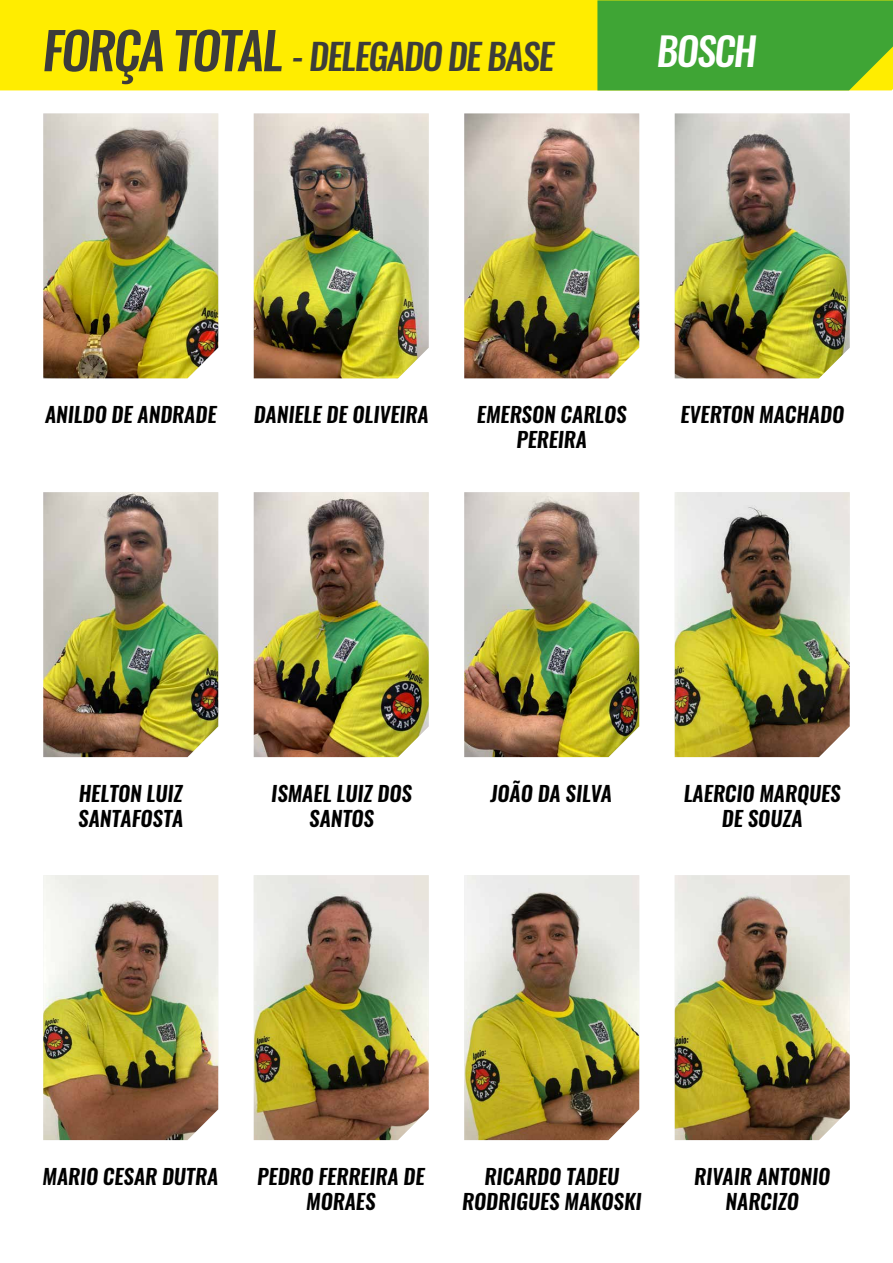
<style>
.page{position:relative;width:893px;height:1263px;background:#fff}
.page>*{position:absolute;margin:0;border:0;box-sizing:border-box;transform-origin:0 0}
.t1{font:italic 500 38.85px "Oswald";letter-spacing:-.04em;color:#fff}
.t2{font:italic 500 35.85px "Oswald";letter-spacing:-.04em;color:#3c3c3b}
.t3{font:italic 600 21px/25.2px "Oswald";color:#000;text-align:center}
.s1{font-size:50.85px}
</style>
<div class="page">
<div style="left:0;top:0;width:597px;height:90px;background:#ffed00"></div>
<div style="left:597px;top:0;width:296px;height:90px;background:#3fa535"></div>
<img style="left:43px;top:113px;width:175px;height:265px">
<img style="left:43px;top:492px;width:175px;height:265px">
<img style="left:43px;top:875px;width:175px;height:265px">
<img style="left:464px;top:113px;width:175px;height:265px">
<img style="left:464px;top:492px;width:175px;height:265px">
<img style="left:464px;top:875px;width:175px;height:265px">
<img style="left:254px;top:113px;width:175px;height:265px">
<img style="left:254px;top:492px;width:175px;height:265px">
<img style="left:254px;top:875px;width:175px;height:265px">
<img style="left:675px;top:113px;width:175px;height:265px">
<img style="left:675px;top:492px;width:175px;height:265px">
<img style="left:675px;top:875px;width:175px;height:265px">
<h2 class="t2" style="left:43px;top:32px;width:513px"><span class="s1">FORÇA TOTAL</span> - DELEGADO DE BASE</h2>
<h1 class="t1" style="left:657px;top:24px;width:101px">BOSCH</h1>
<p class="t3" style="left:45px;top:402px;width:173px">ANILDO DE ANDRADE</p>
<p class="t3" style="left:254px;top:402px;width:176px">DANIELE DE OLIVEIRA</p>
<p class="t3" style="left:477px;top:402px;width:151px">EMERSON CARLOS<br>PEREIRA</p>
<p class="t3" style="left:680px;top:402px;width:165px">EVERTON MACHADO</p>
<p class="t3" style="left:78px;top:781px;width:107px;text-align:left">HELTON LUIZ<br>SANTAFOSTA</p>
<p class="t3" style="left:271px;top:781px;width:142px">ISMAEL LUIZ DOS<br>SANTOS</p>
<p class="t3" style="left:491px;top:781px;width:123px">JOÃO DA SILVA</p>
<p class="t3" style="left:684px;top:781px;width:159px">LAERCIO MARQUES<br>DE SOUZA</p>
<p class="t3" style="left:43px;top:1164px;width:177px">MARIO CESAR DUTRA</p>
<p class="t3" style="left:257px;top:1164px;width:169px">PEDRO FERREIRA DE<br>MORAES</p>
<p class="t3" style="left:462px;top:1164px;width:181px">RICARDO TADEU<br>RODRIGUES MAKOSKI</p>
<p class="t3" style="left:694px;top:1164px;width:137px">RIVAIR ANTONIO<br>NARCIZO</p>
</div>
